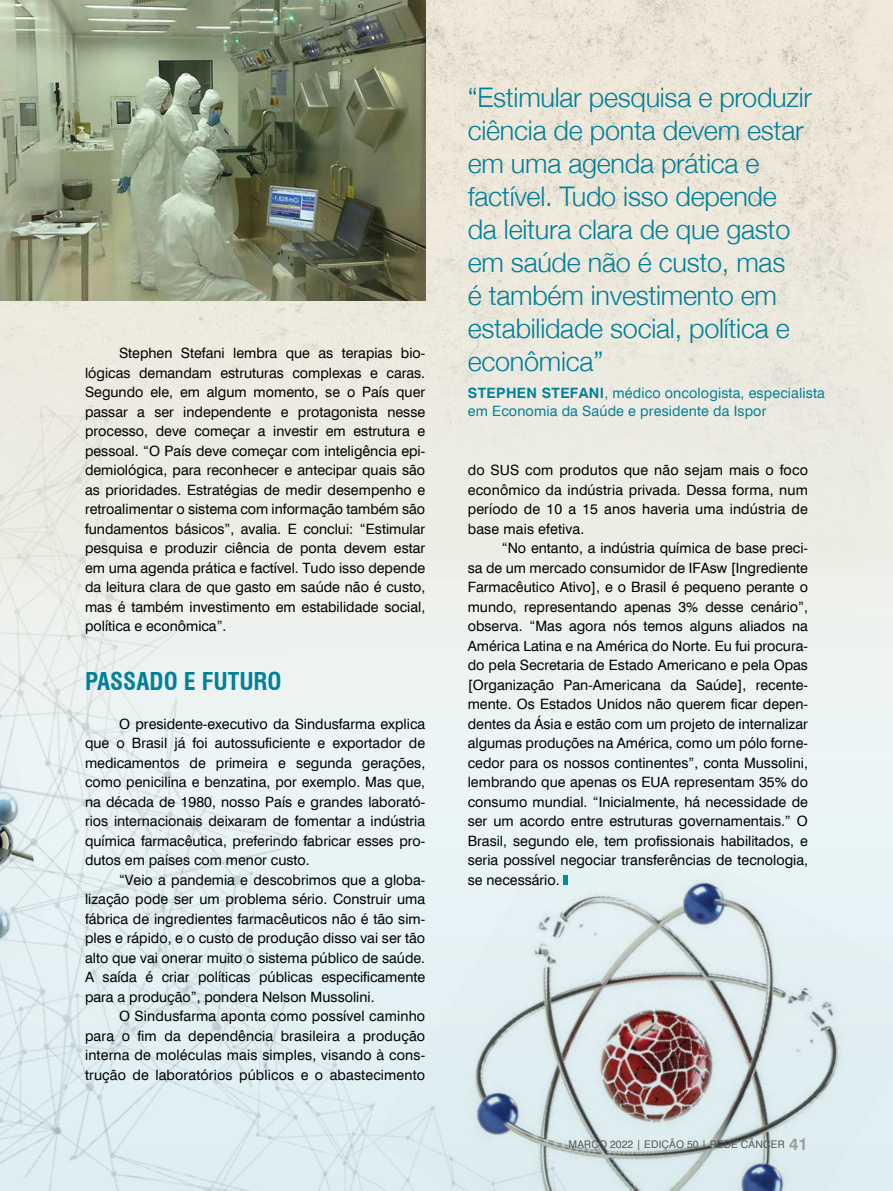
<style>
.page{position:relative;width:893px;height:1191px;background:#fff}
.page>*{position:absolute;margin:0;border:0;box-sizing:border-box;transform-origin:0 0}
.t1{font:300 27px/33px "Helvetica Neue";letter-spacing:-.01em;color:#00809a}
.t2{font:700 condensed 24px "Swiss 721 BT";color:#00809a}
.t3{font:14.25px/19.5px "Swiss 721 BT";color:#000;text-align:justify}
.t4{font:14.25px/18px "Swiss 721 BT";letter-spacing:.01em;color:#00809a}
.t5{font:10.5px "Swiss 721 BT";letter-spacing:.015em;color:#575756}
.s1{font-weight:700}
.s2{font-weight:700;font-size:16.5px;color:#9d9d9c}
</style>
<div class="page">
<img style="left:373px;top:1170px;width:520px;height:21px">
<svg style="left:0;top:578px;width:893px;height:592px;background:#e0e9ea"></svg>
<img style="left:425px;top:0;width:468px;height:138px">
<div style="left:0;top:138px;width:893px;height:440px;background:#edebe0"></div>
<hr style="left:564px;top:875px;width:4px;height:10px;background:#008aa3">
<img style="left:0;top:0;width:425px;height:300px">
<p class="t3" style="left:85px;top:343px;width:342px;text-indent:34px">Stephen Stefani lembra que as terapias bio&shy;lógicas demandam estruturas complexas e caras.<br>Segundo ele, em algum momento, se o País quer passar a ser independente e protagonista nesse processo, deve começar a investir em estrutura e pessoal. “O País deve começar com inteligência epi&shy;demiológica, para reconhecer e antecipar quais são as prioridades. Estratégias de medir desempenho e retroalimentar o sistema com informação também são fundamentos básicos”, avalia. E conclui: “Estimular pesquisa e produzir ciência de ponta devem estar em uma agenda prática e factível. Tudo isso depende da leitura clara de que gasto em saúde não é custo, mas é também investimento em estabilidade social, política e econômica”.</p>
<h2 class="t2" style="left:85px;top:666px;width:198px">PASSADO E FUTURO</h2>
<p class="t3" style="left:85px;top:714px;width:342px;text-indent:34px">O presidente-executivo da Sindusfarma explica que o Brasil já foi autossuficiente e exportador de medicamentos de primeira e segunda gerações, como penicilina e benzatina, por exemplo. Mas que, na década de 1980, nosso País e grandes laborató&shy;rios internacionais deixaram de fomentar a indústria química farmacêutica, preferindo fabricar esses pro&shy;dutos em países com menor custo.</p>
<p class="t3" style="left:85px;top:870px;width:342px;text-indent:34px">“Veio a pandemia e descobrimos que a globa&shy;lização pode ser um problema sério. Construir uma fábrica de ingredientes farmacêuticos não é tão sim&shy;ples e rápido, e o custo de produção disso vai ser tão alto que vai onerar muito o sistema público de saúde.<br>A saída é criar políticas públicas especificamente para a produção”, pondera Nelson Mussolini.</p>
<p class="t3" style="left:85px;top:1006px;width:342px;text-indent:34px">O Sindusfarma aponta como possível caminho para o fim da dependência brasileira a produção interna de moléculas mais simples, visando à cons&shy;trução de laboratórios públicos e o abastecimento</p>
<h1 class="t1" style="left:468px;top:79px;width:346px">“Estimular pesquisa e produzir ciência de ponta devem estar em uma agenda prática e factível. Tudo isso depende da leitura clara de que gasto em saúde não é custo, mas<br>é também investimento em estabilidade social, política e econômica”</h1>
<p class="t4" style="left:468px;top:383px;width:359px"><span class="s1">STEPHEN STEFANI</span>, médico oncologista, especialista em Economia da Saúde e presidente da Ispor</p>
<p class="t3" style="left:468px;top:460px;width:342px">do SUS com produtos que não sejam mais o foco econômico da indústria privada. Dessa forma, num período de 10 a 15 anos haveria uma indústria de base mais efetiva.</p>
<p class="t3" style="left:468px;top:538px;width:342px;text-indent:34px">“No entanto, a indústria química de base preci&shy;sa de um mercado consumidor de IFAsw [Ingrediente Farmacêutico Ativo], e o Brasil é pequeno perante o mundo, representando apenas 3% desse cenário”, observa. “Mas agora nós temos alguns aliados na América Latina e na América do Norte. Eu fui procura&shy;do pela Secretaria de Estado Americano e pela Opas [Organização Pan-Americana da Saúde], recente&shy;mente. Os Estados Unidos não querem ficar depen&shy;dentes da Ásia e estão com um projeto de internalizar algumas produções na América, como um pólo forne&shy;cedor para os nossos continentes”, conta Mussolini, lembrando que apenas os EUA representam 35% do consumo mundial. “Inicialmente, há necessidade de ser um acordo entre estruturas governamentais.” O Brasil, segundo ele, tem profissionais habilitados, e seria possível negociar transferências de tecnologia, se necessário.</p>
<p class="t5" style="left:569px;top:1138px;width:241px">MARÇO 2022 | EDIÇÃO 50 | REDE CÂNCER <span class="s2">41</span></p>
</div>
